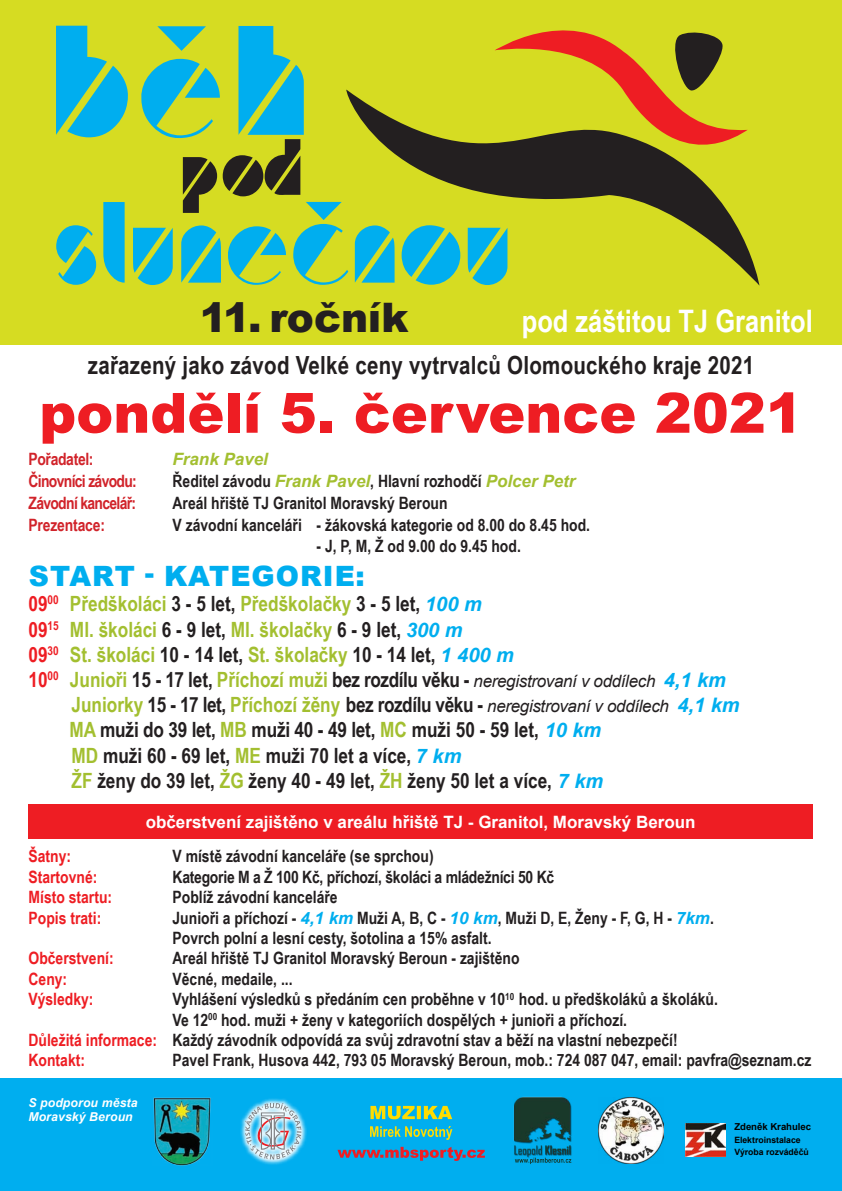
<style>
.page{position:relative;width:842px;height:1191px;background:#fff}
.page>*{position:absolute;margin:0;border:0;box-sizing:border-box;transform-origin:0 0}
.t1{font:140.4px "Trafalgar";color:#00aeef}
.t2{font:103.7px "Trafalgar";letter-spacing:.05em;color:#00aeef}
.t3{font:900 55.5px "Arial";color:#ee1d23}
.t4{font:900 40.7px "Arial";letter-spacing:-.005em;color:#231f20}
.t5{font:700 31px "Arial Narrow";color:#fff}
.t6{font:900 28px "Arial";letter-spacing:.035em;color:#00aeef}
.t7{font:700 25px "Arial Narrow";letter-spacing:.01em;color:#231f20}
.t8{font:700 21px "Arial Narrow";color:#231f20}
.t9{font:700 21px "Arial Narrow";color:#a3bf30}
.t10{font:700 17px/20.4px "Arial Narrow";color:#231f20}
.t11{font:700 17px "Arial Narrow";color:#ee1d23}
.t12{font:700 17px "Arial";color:#fff}
.t13{font:700 17px "Arial Narrow";letter-spacing:-.04em;color:#d1232a}
.t14{font:700 17px "Arial Narrow";letter-spacing:-.01em;color:#d1232a}
.t15{font:700 17px "Arial Narrow";letter-spacing:-.02em;color:#d1232a}
.t16{font:italic 700 17px "Arial";color:#a3bf30}
.t17{font:italic 700 12.2px/14.3px "Arial";letter-spacing:.01em;color:#fff}
.t18{font:700 9.6px "Arial";color:#000}
.t19{font:700 8.7px/12.2px "Arial";color:#000}
.s1{font-family:"Arial";font-style:italic;color:#a3bf30}
.s2{color:#ee1d23}
.s3{color:#231f20}
.s4{font-family:"Arial";font-style:italic;font-size:20px;color:#00aeef}
.s5{color:#a3bf30}
.s6{font-family:"Arial";font-weight:400;font-style:italic;font-size:17px}
.s7{font-family:"Arial";font-style:italic;color:#00aeef}
</style>
<div class="page">
<div style="left:0;top:0;width:842px;height:344px;background:#d6dc22"></div>
<svg style="left:346px;top:90px;width:413px;height:195px"></svg>
<svg style="left:495px;top:30px;width:253px;height:147px"></svg>
<svg style="left:668px;top:30px;width:56px;height:63px"></svg>
<div style="left:0;top:1079px;width:842px;height:112px;background:#00aeef"></div>
<div style="left:29px;top:804px;width:784px;height:34px;background:#ee1d23"></div>
<img style="left:153px;top:1097px;width:58px;height:68px">
<div style="left:239px;top:1097px;width:68px;height:68px;background:#fff;opacity:.95"></div>
<svg style="left:245px;top:1103px;width:56px;height:56px"></svg>
<svg style="left:370px;top:1105px;width:82px;height:14px"></svg>
<svg style="left:370px;top:1126px;width:82px;height:14px"></svg>
<img style="left:513px;top:1096px;width:59px;height:61px">
<svg style="left:515px;top:1157px;width:56px;height:7px"></svg>
<svg style="left:337px;top:1146px;width:148px;height:14px"></svg>
<img style="left:598px;top:1097px;width:65px;height:66px">
<img style="left:685px;top:1123px;width:40px;height:33px">
<h1 class="t1" style="left:56px;top:-5px;width:252px">BěH<sub>Pod</sub></h1>
<h2 class="t2" style="left:56px;top:179px;width:455px">Slunečnou</h2>
<h3 class="t4" style="left:200px;top:288px;width:210px">11. ročník</h3>
<h3 class="t7" style="left:88px;top:346px;width:668px">zařazený jako závod Velké ceny vytrvalců Olomouckého kraje 2021</h3>
<h3 class="t3" style="left:39px;top:372px;width:765px">pondělí 5. července 2021</h3>
<h3 class="t5" style="left:522px;top:297px;width:292px">pod záštitou TJ Granitol</h3>
<p class="t15" style="left:29px;top:446px;width:67px">Pořadatel:</p>
<p class="t16" style="left:173px;top:448px;width:97px">Frank Pavel</p>
<p class="t13" style="left:29px;top:468px;width:110px">Činovníci závodu:</p>
<p class="t10" style="left:173px;top:470px;width:404px">Ředitel závodu <span class="s1">Frank Pavel</span>, Hlavní rozhodčí <span class="s1">Polcer Petr</span></p>
<p class="t13" style="left:29px;top:490px;width:109px">Závodní kancelář:</p>
<p class="t10" style="left:173px;top:492px;width:277px">Areál hřiště TJ Granitol Moravský Beroun</p>
<p class="t14" style="left:29px;top:512px;width:78px">Prezentace:</p>
<p class="t10" style="left:173px;top:514px;width:419px">V závodní kanceláři - žákovská kategorie od 8.00 do 8.45 hod.</p>
<p class="t10" style="left:317px;top:535px;width:206px">- J, P, M, Ž od 9.00 do 9.45 hod.</p>
<h3 class="t6" style="left:29px;top:556px;width:337px">START - Kategorie:</h3>
<p class="t9" style="left:29px;top:588px;width:455px"><span class="s2">09</span><sup>00</sup> Předškoláci <span class="s3">3 - 5 let,</span> Předškolačky <span class="s3">3 - 5 let,</span> <span class="s4">100 m</span></p>
<p class="t9" style="left:29px;top:613px;width:436px"><span class="s2">09</span><sup>15</sup> Ml. školáci <span class="s3">6 - 9 let,</span> Ml. školačky <span class="s3">6 - 9 let,</span> <span class="s4">300 m</span></p>
<p class="t9" style="left:29px;top:638px;width:487px"><span class="s2">09</span><sup>30</sup> St. školáci <span class="s3">10 - 14 let,</span> St. školačky <span class="s3">10 - 14 let,</span> <span class="s4">1 400 m</span></p>
<p class="t8" style="left:29px;top:664px;width:699px"><span class="s2">10</span><sup>00</sup> <span class="s5">Junioři</span> 15 - 17 let, <span class="s5">Příchozí muži</span> bez rozdílu věku - <span class="s6">neregistrovaní v oddílech</span> <span class="s4">4,1 km</span></p>
<p class="t8" style="left:72px;top:689px;width:670px"><span class="s5">Juniorky</span> 15 - 17 let, <span class="s5">Příchozí žěny</span> bez rozdílu věku - <span class="s6">neregistrovaní v oddílech</span> <span class="s4">4,1 km</span></p>
<p class="t8" style="left:69px;top:714px;width:533px"><span class="s5">MA</span> muži do 39 let, <span class="s5">MB</span> muži 40 - 49 let, <span class="s5">MC</span> muži 50 - 59 let, <span class="s4">10 km</span></p>
<p class="t8" style="left:72px;top:739px;width:391px"><span class="s5">MD</span> muži 60 - 69 let, <span class="s5">ME</span> muži 70 let a více, <span class="s4">7 km</span></p>
<p class="t8" style="left:71px;top:764px;width:533px"><span class="s5">ŽF</span> ženy do 39 let, <span class="s5">ŽG</span> ženy 40 - 49 let, <span class="s5">ŽH</span> ženy 50 let a více, <span class="s4">7 km</span></p>
<p class="t12" style="left:146px;top:810px;width:551px">občerstvení zajištěno v areálu hřiště TJ - Granitol, Moravský Beroun</p>
<p class="t11" style="left:29px;top:843px;width:44px">Šatny:</p>
<p class="t10" style="left:173px;top:845px;width:263px">V místě závodní kanceláře (se sprchou)</p>
<p class="t11" style="left:29px;top:864px;width:70px">Startovné:</p>
<p class="t10" style="left:173px;top:865px;width:383px">Kategorie M a Ž 100 Kč, příchozí, školáci a mládežníci 50 Kč</p>
<p class="t11" style="left:29px;top:884px;width:85px">Místo startu:</p>
<p class="t10" style="left:173px;top:886px;width:167px">Poblíž závodní kanceláře</p>
<p class="t11" style="left:29px;top:904px;width:74px">Popis trati:</p>
<p class="t10" style="left:173px;top:906px;width:543px">Junioři a příchozí - <span class="s7">4,1 km</span> Muži A, B, C - <span class="s7">10 km</span>, Muži D, E, Ženy - F, G, H - <span class="s7">7km</span>.<br>Povrch polní a lesní cesty, šotolina a 15% asfalt.</p>
<p class="t11" style="left:29px;top:945px;width:87px">Občerstvení:</p>
<p class="t10" style="left:173px;top:947px;width:349px">Areál hřiště TJ Granitol Moravský Beroun - zajištěno</p>
<p class="t11" style="left:29px;top:966px;width:40px">Ceny:</p>
<p class="t10" style="left:173px;top:967px;width:122px">Věcné, medaile, ...</p>
<p class="t11" style="left:29px;top:986px;width:67px">Výsledky:</p>
<p class="t10" style="left:173px;top:988px;width:547px">Vyhlášení výsledků s předáním cen proběhne v 10<sup>10</sup> hod. u předškoláků a školáků.</p>
<p class="t10" style="left:173px;top:1008px;width:456px">Ve 12<sup>00</sup> hod. muži + ženy v kategoriích dospělých + junioři a příchozí.</p>
<p class="t10" style="left:29px;top:1029px;width:651px"><span class="s2">Důležitá informace:</span> Každý závodník odpovídá za svůj zdravotní stav a běží na vlastní nebezpečí!</p>
<p class="t11" style="left:29px;top:1047px;width:58px">Kontakt:</p>
<p class="t10" style="left:173px;top:1049px;width:640px">Pavel Frank, Husova 442, 793 05 Moravský Beroun, mob.: 724 087 047, email: pavfra@seznam.cz</p>
<p class="t17" style="left:28px;top:1095px;width:111px">S podporou města<br>Moravský Beroun</p>
<p class="t18" style="left:734px;top:1123px;width:78px">Zdeněk Krahulec</p>
<p class="t19" style="left:734px;top:1134px;width:76px">Elektroinstalace<br>Výroba rozváděčů</p>
</div>
